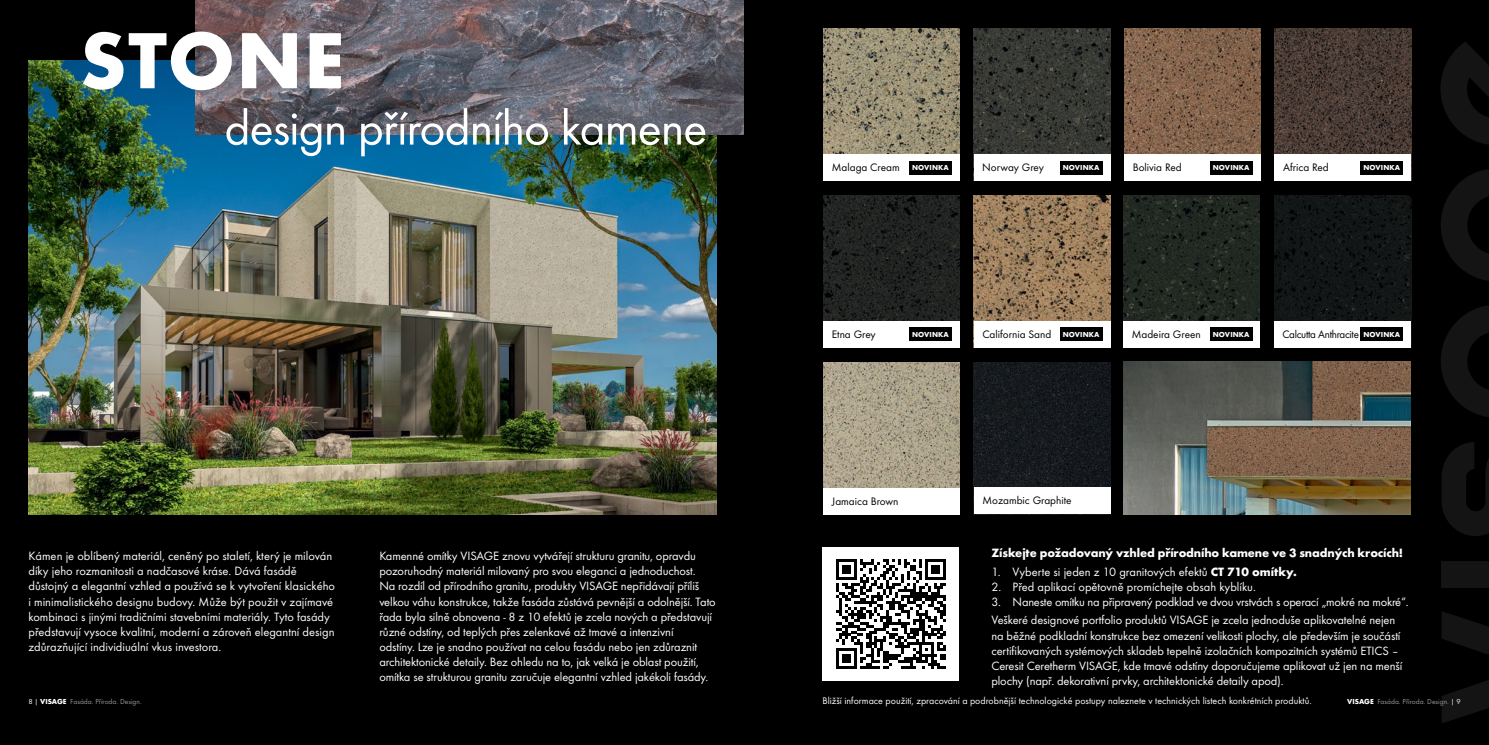
<style>
.page{position:relative;width:1489px;height:745px;background:#fff}
.page>*{position:absolute;margin:0;border:0;box-sizing:border-box;transform-origin:0 0}
.t1{font:700 82.5px "Futura TOT";color:#fff}
.t2{font:50px "Futura TOT";letter-spacing:-.02em;color:#fff}
.t3{font:12.5px/15px "Futura TOT";letter-spacing:-.01em;color:#fff}
.t4{font:700 12.5px "Futura TOT";letter-spacing:-.01em;color:#fff}
.t5{font:11.25px "Futura TOT";color:#000}
.t6{font:11.25px "Futura TOT";letter-spacing:-.025em;color:#000}
.t7{font:10px "Futura TOT";color:#fff}
.t8{font:7.5px "Futura TOT";color:#939598}
.t9{font:700 7.5px "Futura TOT";letter-spacing:.015em;color:#fff}
.s1{font-weight:700}
.s2{color:#fff}
.s3{font-weight:700;color:#fff}
</style>
<div class="page">
<div style="left:0;top:0;width:744px;height:744px;background:#000"></div>
<img style="left:28px;top:60px;width:688px;height:454px">
<img style="left:196px;top:0;width:548px;height:135px">
<div style="left:744px;top:0;width:744px;height:744px;background:#000"></div>
<img style="left:1274px;top:29px;width:136px;height:125px">
<img style="left:1274px;top:195px;width:136px;height:126px">
<img style="left:1124px;top:29px;width:136px;height:125px">
<img style="left:1123px;top:195px;width:136px;height:126px">
<img style="left:973px;top:29px;width:137px;height:125px">
<img style="left:973px;top:195px;width:137px;height:125px">
<img style="left:973px;top:362px;width:137px;height:152px">
<img style="left:823px;top:29px;width:136px;height:125px">
<img style="left:823px;top:195px;width:136px;height:125px">
<img style="left:823px;top:362px;width:136px;height:125px">
<div style="left:823px;top:154px;width:136px;height:27px;background:#fff"></div>
<div style="left:973px;top:154px;width:137px;height:27px;background:#fff"></div>
<div style="left:1274px;top:321px;width:136px;height:27px;background:#fff"></div>
<div style="left:1124px;top:154px;width:136px;height:27px;background:#fff"></div>
<div style="left:823px;top:487px;width:136px;height:27px;background:#fff"></div>
<div style="left:1274px;top:154px;width:136px;height:27px;background:#fff"></div>
<div style="left:974px;top:487px;width:136px;height:27px;background:#fff"></div>
<div style="left:823px;top:320px;width:136px;height:27px;background:#fff"></div>
<div style="left:973px;top:320px;width:137px;height:27px;background:#fff"></div>
<div style="left:1123px;top:321px;width:136px;height:27px;background:#fff"></div>
<img style="left:1123px;top:361px;width:287px;height:153px">
<div style="left:822px;top:547px;width:137px;height:133px;background:#fff"></div>
<svg style="left:1441px;top:169px;width:47px;height:112px"></svg>
<svg style="left:1441px;top:42px;width:47px;height:102px"></svg>
<svg style="left:1442px;top:612px;width:46px;height:111px"></svg>
<div style="left:1441px;top:561px;width:47px;height:26px;background:#141414"></div>
<svg style="left:1442px;top:442px;width:46px;height:93px"></svg>
<svg style="left:1441px;top:305px;width:47px;height:112px"></svg>
<div style="left:909px;top:161px;width:42px;height:13px;background:#000"></div>
<div style="left:909px;top:327px;width:42px;height:13px;background:#000"></div>
<div style="left:1059px;top:161px;width:43px;height:13px;background:#000"></div>
<div style="left:1059px;top:327px;width:43px;height:13px;background:#000"></div>
<div style="left:1209px;top:161px;width:43px;height:13px;background:#000"></div>
<div style="left:1209px;top:327px;width:43px;height:13px;background:#000"></div>
<div style="left:1360px;top:161px;width:42px;height:13px;background:#000"></div>
<div style="left:1360px;top:327px;width:42px;height:13px;background:#000"></div>
<svg style="left:836px;top:559px;width:109px;height:109px"></svg>
<h1 class="t1" style="left:80px;top:9px;width:208px">Stone</h1>
<h2 class="t2" style="left:224px;top:98px;width:484px">design přírodního kamene</h2>
<p class="t3" style="left:28px;top:548px;width:308px">Kámen je oblíbený materiál, ceněný po staletí, který je milován díky jeho rozmanitosti a nadčasové kráse. Dává fasádě důstojný a elegantní vzhled a používá se k vytvoření klasického i minimalistického designu budovy. Může být použit v zajímavé kombinaci s jinými tradičními stavebními materiály. Tyto fasády představují vysoce kvalitní, moderní a zároveň elegantní design zdůrazňující individiuální vkus investora.</p>
<p class="t3" style="left:379px;top:548px;width:338px">Kamenné omítky VISAGE znovu vytvářejí strukturu granitu, opravdu pozoruhodný materiál milovaný pro svou eleganci a jednoduchost.<br>Na rozdíl od přírodního granitu, produkty VISAGE nepřidávají příliš velkou váhu konstrukce, takže fasáda zůstává pevnější a odolnější. Tato řada byla silně obnovena - 8 z 10 efektů je zcela nových a představují různé odstíny, od teplých přes zelenkavé až tmavé a intenzivní<br>odstíny. Lze je snadno používat na celou fasádu nebo jen zdůraznit architektonické detaily. Bez ohledu na to, jak velká je oblast použití, omítka se strukturou granitu zaručuje elegantní vzhled jakékoli fasády.</p>
<p class="t5" style="left:831px;top:160px;width:69px">Malaga Cream</p>
<p class="t5" style="left:982px;top:160px;width:63px">Norway Grey</p>
<p class="t9" style="left:912px;top:163px;width:38px">NOVINKA</p>
<p class="t9" style="left:1062px;top:163px;width:38px">NOVINKA</p>
<p class="t5" style="left:1132px;top:160px;width:51px">Bolivia Red</p>
<p class="t9" style="left:1212px;top:163px;width:38px">NOVINKA</p>
<p class="t5" style="left:1282px;top:160px;width:47px">Africa Red</p>
<p class="t9" style="left:1363px;top:163px;width:38px">NOVINKA</p>
<p class="t5" style="left:831px;top:327px;width:45px">Etna Grey</p>
<p class="t5" style="left:982px;top:327px;width:70px">California Sand</p>
<p class="t5" style="left:1131px;top:327px;width:70px">Madeira Green</p>
<p class="t9" style="left:912px;top:329px;width:38px">NOVINKA</p>
<p class="t9" style="left:1062px;top:329px;width:38px">NOVINKA</p>
<p class="t9" style="left:1212px;top:329px;width:38px">NOVINKA</p>
<p class="t6" style="left:1282px;top:327px;width:78px">Calcutta Anthracite</p>
<p class="t9" style="left:1363px;top:329px;width:38px">NOVINKA</p>
<p class="t5" style="left:831px;top:494px;width:68px">Jamaica Brown</p>
<p class="t5" style="left:982px;top:493px;width:91px">Mozambic Graphite</p>
<p class="t4" style="left:991px;top:544px;width:413px">Získejte požadovaný vzhled přírodního kamene ve 3 snadných krocích!</p>
<p class="t3" style="left:991px;top:563px;width:307px">1. Vyberte si jeden z 10 granitových efektů <span class="s1">CT 710 omítky.</span></p>
<p class="t3" style="left:991px;top:578px;width:266px">2. Před aplikací opětovně promíchejte obsah kyblíku.</p>
<p class="t3" style="left:991px;top:593px;width:419px">3. Naneste omítku na připravený podklad ve dvou vrstvách s operací „mokré na mokré“.</p>
<p class="t3" style="left:991px;top:612px;width:412px">Veškeré designové portfolio produktů VISAGE je zcela jednoduše aplikovatelné nejen na běžné podkladní konstrukce bez omezení velikosti plochy, ale především je součástí certifikovaných systémových skladeb tepelně izolačních kompozitních systémů ETICS – Ceresit Ceretherm VISAGE, kde tmavé odstíny doporučujeme aplikovat už jen na menší plochy (např. dekorativní prvky, architektonické detaily apod).</p>
<p class="t8" style="left:28px;top:696px;width:115px"><span class="s2">8 |</span> <span class="s3">VISAGE</span> Fasáda. Příroda. Design.</p>
<p class="t7" style="left:822px;top:694px;width:490px">Bližší informace použití, zpracování a podrobnější technologické postupy naleznete v technických listech konkrétních produktů.</p>
<p class="t8" style="left:1347px;top:697px;width:115px"><span class="s3">VISAGE</span> Fasáda. Příroda. Design. <span class="s2">| 9</span></p>
</div>
